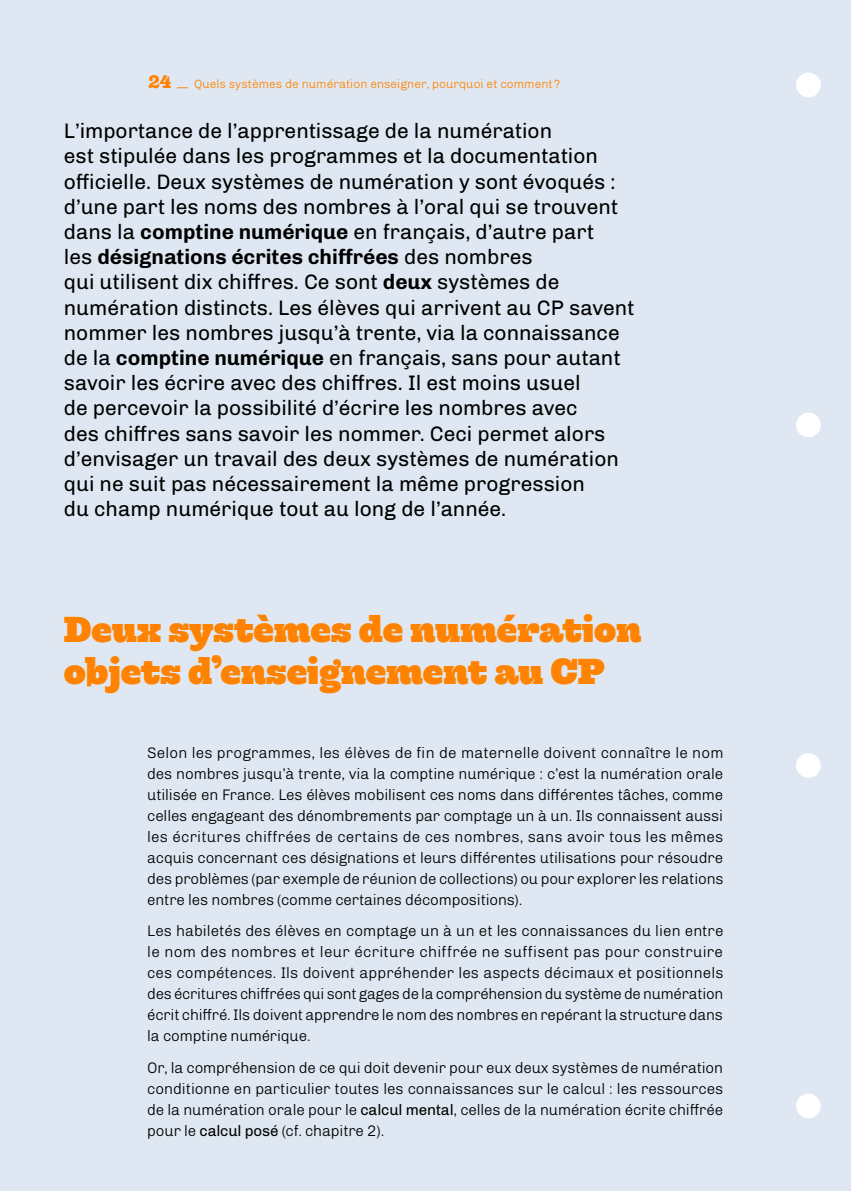
<style>
.page{position:relative;width:851px;height:1191px;background:#fff}
.page>*{position:absolute;margin:0;border:0;box-sizing:border-box;transform-origin:0 0}
.t1{font:800 36px/42px "Hernandez Niu";letter-spacing:-.005em;color:#ff8300}
.t2{font:21px/25.2px "Chivo";color:#000}
.t3{font:300 15.3px/21px "Chivo";letter-spacing:-.01em;color:#000;text-align:justify}
.t4{font:300 12px "Chivo";color:#ff8300}
.s1{font-family:"Hernandez Niu W00";font-weight:800;font-size:18px}
.s2{font-weight:700}
.s3{font-weight:400}
</style>
<div class="page">
<div style="left:0;top:0;width:850px;height:1191px;background:#dfe8f2"></div>
<div style="left:796px;top:73px;width:24px;height:24px;background:#fff;border-radius:50%"></div>
<div style="left:796px;top:412px;width:24px;height:25px;background:#fff;border-radius:50%"></div>
<div style="left:796px;top:753px;width:24px;height:25px;background:#fff;border-radius:50%"></div>
<div style="left:796px;top:1093px;width:24px;height:25px;background:#fff;border-radius:50%"></div>
<p class="t4" style="left:148px;top:75px;width:413px"><span class="s1">24</span> — Quels systèmes de numération enseigner, pourquoi et comment ?</p>
<p class="t2" style="left:64px;top:117px;width:572px">L’importance de l’apprentissage de la numération<br>est stipulée dans les programmes et la documentation officielle. Deux systèmes de numération y sont évoqués : d’une part les noms des nombres à l’oral qui se trouvent dans la <span class="s2">comptine numérique</span> en français, d’autre part<br>les <span class="s2">désignations écrites chiffrées</span> des nombres<br>qui utilisent dix chiffres. Ce sont <span class="s2">deux</span> systèmes de numération distincts. Les élèves qui arrivent au CP savent nommer les nombres jusqu’à trente, via la connaissance de la <span class="s2">comptine numérique</span> en français, sans pour autant savoir les écrire avec des chiffres. Il est moins usuel<br>de percevoir la possibilité d’écrire les nombres avec<br>des chiffres sans savoir les nommer. Ceci permet alors d’envisager un travail des deux systèmes de numération qui ne suit pas nécessairement la même progression<br>du champ numérique tout au long de l’année.</p>
<h1 class="t1" style="left:64px;top:610px;width:579px">Deux systèmes de numération objets d’enseignement au CP</h1>
<p class="t3" style="left:147px;top:741px;width:577px">Selon les programmes, les élèves de fin de maternelle doivent connaître le nom des nombres jusqu’à trente, via la comptine numérique : c’est la numération orale utilisée en France. Les élèves mobilisent ces noms dans différentes tâches, comme celles engageant des dénombrements par comptage un à un. Ils connaissent aussi les écritures chiffrées de certains de ces nombres, sans avoir tous les mêmes acquis concernant ces désignations et leurs différentes utilisations pour résoudre des problèmes (par exemple de réunion de collections) ou pour explorer les relations entre les nombres (comme certaines décompositions).</p>
<p class="t3" style="left:147px;top:919px;width:577px">Les habiletés des élèves en comptage un à un et les connaissances du lien entre le nom des nombres et leur écriture chiffrée ne suffisent pas pour construire ces compétences. Ils doivent appréhender les aspects décimaux et positionnels des écritures chiffrées qui sont gages de la compréhension du système de numération écrit chiffré. Ils doivent apprendre le nom des nombres en repérant la structure dans la comptine numérique.</p>
<p class="t3" style="left:147px;top:1056px;width:577px">Or, la compréhension de ce qui doit devenir pour eux deux systèmes de numération conditionne en particulier toutes les connaissances sur le calcul : les ressources de la numération orale pour le <span class="s3">calcul mental</span>, celles de la numération écrite chiffrée pour le <span class="s3">calcul posé</span> (cf. chapitre 2).</p>
</div>
